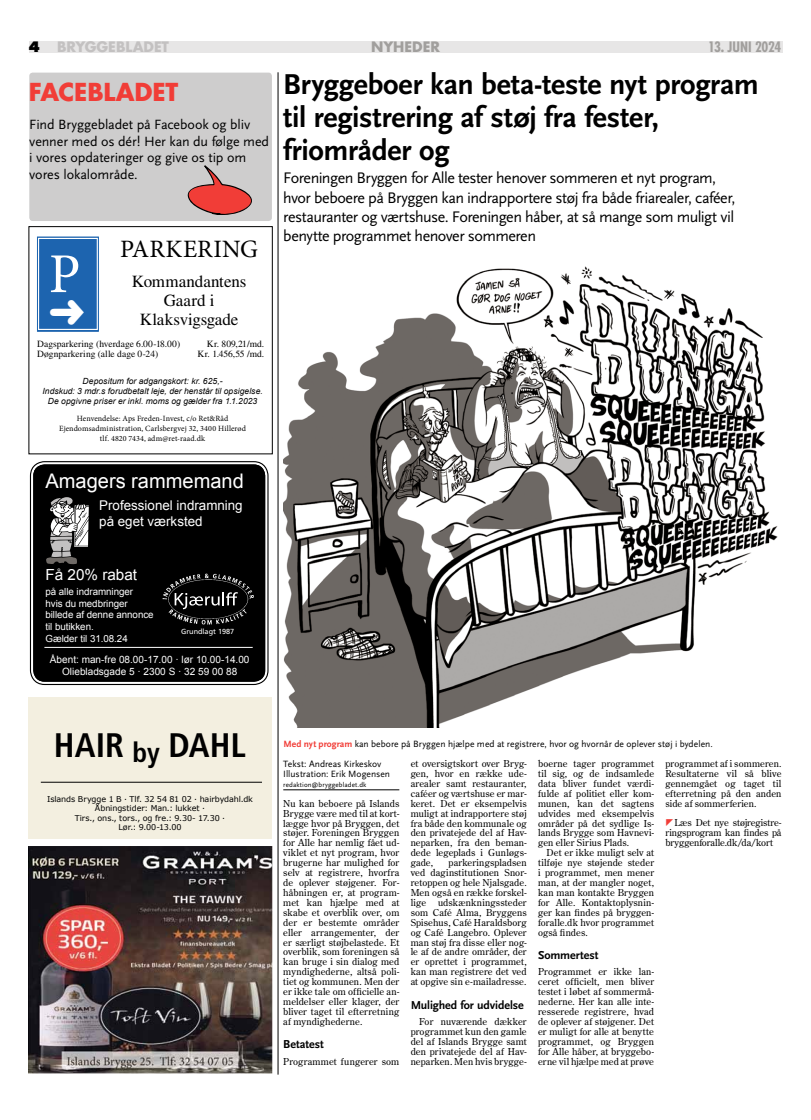
<style>
.page{position:relative;width:811px;height:1120px;background:#fff}
.page>*{position:absolute;margin:0;border:0;box-sizing:border-box;transform-origin:0 0}
.t1{font:56.2px "Minion Pro";color:#fff}
.t2{font:700 condensed 34px "Frutiger";letter-spacing:.005em;color:#000}
.t3{font:700 30px/33px "Scala Sans";letter-spacing:-.01em;color:#000}
.t4{font:25px "Minion Pro";letter-spacing:.01em;color:#000}
.t5{font:700 24.1px "Futura";letter-spacing:-.01em;color:#f13d37}
.t6{font:20.1px "Arial";color:#fff}
.t7{font:17px/19px "Times";letter-spacing:-.005em;color:#000;text-align:center}
.t8{font:16px/19.2px "Scala Sans";letter-spacing:-.035em;color:#000}
.t9{font:15.3px "Arial";color:#fff}
.t10{font:14px/16.8px "Scala Sans";letter-spacing:-.01em;color:#000}
.t11{font:700 14px "Futura";letter-spacing:-.005em;color:#c3c1c1}
.t12{font:700 condensed 14px "Futura";letter-spacing:-.02em;color:#a19f9d}
.t13{font:700 14px "Futura";color:#a19f9d}
.t14{font:13.4px/16.1px "Arial";color:#fff}
.t15{font:700 12px "Scala Sans";letter-spacing:-.01em;color:#000}
.t16{font:10.1px/12.1px "Arial";color:#fff;text-align:center}
.t17{font:9.8px/11.8px "Arial";letter-spacing:-.005em;color:#fff}
.t18{font:9.5px/9.9px "Century Old Style Std";letter-spacing:.01em;color:#000;text-align:justify}
.t19{font:9.5px/9.9px "Scala Sans";letter-spacing:.005em;color:#000}
.t20{font:9.5px "Times";color:#000}
.t21{font:italic 8.5px/10.2px "Arial";letter-spacing:.01em;color:#000;text-align:center}
.t22{font:8px/9.6px "Verdana";letter-spacing:-.01em;color:#000;text-align:center}
.t23{font:8px/9.6px "Minion Pro";letter-spacing:.015em;color:#000;text-align:center}
.t24{font:7.3px "Frutiger";color:#fff}
.t25{font:7px "Scala Sans";letter-spacing:.015em;color:#000}
.s1{font-weight:800;color:#000}
.s2{font-weight:700;color:#f13d37}
</style>
<div class="page">
<div style="left:29px;top:41px;width:753px;height:11px;background:#e7e6e6"></div>
<svg style="left:29px;top:461px;width:240px;height:225px"></svg>
<div style="left:33px;top:464px;width:232px;height:218px;background:#000;border-radius:11px"></div>
<div style="left:30px;top:461px;width:238px;height:224px;border:1px solid #000;border-radius:14px"></div>
<div style="left:33px;top:464px;width:232px;height:218px;border:3px solid #000;border-radius:10px"></div>
<hr style="left:44px;top:647px;width:209px;height:1px;background:#fff">
<img style="left:162px;top:573px;width:92px;height:52px">
<svg style="left:175px;top:592px;width:63px;height:17px"></svg>
<svg style="left:46px;top:497px;width:43px;height:68px"></svg>
<hr style="left:278px;top:72px;width:1px;height:1002px;background:#000">
<hr style="left:283px;top:789px;width:116px;height:1px;background:#000">
<div style="left:28px;top:697px;width:244px;height:142px;background:#f3efe0"></div>
<hr style="left:41px;top:782px;width:221px;height:1px;background:#000">
<div style="left:28px;top:226px;width:245px;height:228px;border:1px solid #000"></div>
<svg style="left:37px;top:236px;width:62px;height:96px"></svg>
<div style="left:39px;top:238px;width:58px;height:91px;background:#1d64af"></div>
<div style="left:38px;top:238px;width:60px;height:92px;border:1px solid #fff"></div>
<div style="left:29px;top:73px;width:243px;height:148px;background:#cecdcd;border-radius:3px"></div>
<svg style="left:187px;top:165px;width:65px;height:50px"></svg>
<img style="left:283px;top:266px;width:495px;height:461px">
<img style="left:29px;top:846px;width:244px;height:227px">
<h3 class="t11" style="left:28px;top:38px;width:142px"><span class="s1">4</span> BRYGGEBLADET</h3>
<h3 class="t13" style="left:371px;top:38px;width:23px">NYHEDER</h3>
<h3 class="t12" style="left:708px;top:38px;width:75px">13. juni 2024</h3>
<h3 class="t5" style="left:29px;top:76px;width:151px">FACEBLADET</h3>
<h3 class="t10" style="left:29px;top:116px;width:241px">Find Bryggebladet på Facebook og bliv venner med os dér! Her kan du følge med i vores opdateringer og give os tip om vores lokalområde.</h3>
<h3 class="t4" style="left:120px;top:232px;width:139px">PARKERING</h3>
<h3 class="t7" style="left:132px;top:272px;width:116px">Kommandantens<br>Gaard i<br>Klaksvigsgade</h3>
<p class="t20" style="left:37px;top:338px;width:144px">Dagsparkering (hverdage 6.00-18.00)</p>
<p class="t20" style="left:207px;top:338px;width:59px">Kr. 809,21/md.</p>
<p class="t20" style="left:37px;top:348px;width:123px">Døgnparkering (alle dage 0-24)</p>
<p class="t20" style="left:198px;top:348px;width:68px">Kr. 1.456,55 /md.</p>
<p class="t21" style="left:42px;top:376px;width:222px">Depositum for adgangskort: kr. 625,-<br>Indskud: 3 mdr.s forudbetalt leje, der henstår til opsigelse.<br>De opgivne priser er inkl. moms og gælder fra 1.1.2023</p>
<p class="t23" style="left:59px;top:414px;width:188px">Henvendelse: Aps Freden-Invest, c/o Ret&amp;Råd<br>Ejendomsadministration, Carlsbergvej 32, 3400 Hillerød tlf. 4820 7434, adm@ret-raad.dk</p>
<h1 class="t1" style="left:49px;top:236px;width:33px">P</h1>
<h3 class="t6" style="left:45px;top:468px;width:200px">Amagers rammemand</h3>
<h3 class="t14" style="left:99px;top:497px;width:145px">Professionel indramning på eget værksted</h3>
<h3 class="t9" style="left:45px;top:565px;width:93px">Få 20% rabat</h3>
<p class="t17" style="left:45px;top:585px;width:110px">på alle indramninger<br>hvis du medbringer billede af denne annonce til butikken.<br>Gælder til 31.08.24</p>
<p class="t16" style="left:50px;top:653px;width:201px">Åbent: man-fre 08.00-17.00 · lør 10.00-14.00<br>Oliebladsgade 5 · 2300 S · 32 59 00 88</p>
<p class="t24" style="left:181px;top:627px;width:55px">Grundlagt 1987</p>
<h3 class="t3" style="left:283px;top:69px;width:477px">Bryggeboer kan beta-teste nyt program til registrering af støj fra fester, friområder og</h3>
<p class="t8" style="left:283px;top:169px;width:454px">Foreningen Bryggen for Alle tester henover sommeren et nyt program, hvor beboere på Bryggen kan indrapportere støj fra både friarealer, caféer, restauranter og værtshuse. Foreningen håber, at så mange som muligt vil benytte programmet henover sommeren</p>
<h2 class="t2" style="left:54px;top:725px;width:193px">HAIR <sub>BY</sub> DAHL</h2>
<p class="t19" style="left:283px;top:739px;width:431px"><span class="s2">Med nyt program</span> kan bebore på Bryggen hjælpe med at registrere, hvor og hvornår de oplever støj i bydelen.</p>
<p class="t22" style="left:47px;top:794px;width:207px">Islands Brygge 1 B · Tlf. 32 54 81 02 · hairbydahl.dk Åbningstider: Man.: lukket ·<br>Tirs., ons., tors., og fre.: 9.30- 17.30 ·<br>Lør.: 9.00-13.00</p>
<p class="t18" style="left:538px;top:758px;width:117px">boerne tager programmet til sig, og de indsamlede data bliver fundet værdi&shy;fulde af politiet eller kom&shy;munen, kan det sagtens udvides med eksempelvis områder på det sydlige Is&shy;lands Brygge som Havnevi&shy;gen eller Sirius Plads.</p>
<p class="t18" style="left:538px;top:847px;width:117px;text-indent:9px">Det er ikke muligt selv at tilføje nye støjende steder i programmet, men mener man, at der mangler noget, kan man kontakte Bryggen for Alle. Kontaktoplysnin&shy;ger kan findes på bryggen&shy;foralle.dk hvor programmet også findes.</p>
<p class="t15" style="left:538px;top:948px;width:62px">Sommertest</p>
<p class="t18" style="left:538px;top:967px;width:117px">Programmet er ikke lan&shy;ceret officielt, men bliver testet i løbet af sommermå&shy;nederne. Her kan alle inte&shy;resserede registrere, hvad de oplever af støjgener. Det er muligt for alle at benytte programmet, og Bryggen for Alle håber, at bryggebo&shy;erne vil hjælpe med at prøve</p>
<p class="t18" style="left:411px;top:758px;width:118px">et oversigtskort over Bryg&shy;gen, hvor en række ude&shy;arealer samt restauranter, caféer og værtshuse er mar&shy;keret. Det er eksempelvis muligt at indrapportere støj fra både den kommunale og den privatejede del af Hav&shy;neparken, fra den beman&shy;dede legeplads i Gunløgs&shy;gade,</p>
<p class="t18" style="left:665px;top:758px;width:118px">programmet af i sommeren.<br>Resultaterne vil så blive gennemgået og taget til efterretning på den anden side af sommerferien.</p>
<p class="t18" style="left:665px;top:818px;width:118px;text-indent:9px">Læs Det nye støjregistre&shy;ringsprogram kan findes på bryggenforalle.dk/da/kort</p>
<p class="t19" style="left:283px;top:759px;width:108px">Tekst: Andreas Kirkeskov<br>Illustration: Erik Mogensen</p>
<p class="t25" style="left:283px;top:781px;width:85px">redaktion@bryggebladet.dk</p>
<p class="t18" style="left:283px;top:798px;width:118px">Nu kan beboere på Islands Brygge være med til at kort&shy;lægge hvor på Bryggen, det støjer. Foreningen Bryggen for Alle har nemlig fået ud&shy;viklet et nyt program, hvor brugerne har mulighed for selv at registrere, hvorfra de oplever støjgener. For&shy;håbningen er, at program&shy;met kan hjælpe med at skabe et overblik over, om der er bestemte områder eller arrangementer, der er særligt støjbelastede. Et overblik, som foreningen så kan bruge i sin dialog med myndighederne, altså poli&shy;tiet og kommunen. Men der er ikke tale om officielle an&shy;meldelser eller klager, der bliver taget til efterretning af myndighederne.</p>
<p class="t15" style="left:283px;top:1038px;width:42px">Betatest</p>
<p class="t18" style="left:283px;top:1056px;width:117px">Programmet fungerer som</p>
<p class="t18" style="left:411px;top:857px;width:117px;text-indent:38px">parkeringspladsen ved daginstitutionen Snor&shy;retoppen og hele Njalsgade.<br>Men også en række forskel&shy;lige</p>
<p class="t18" style="left:411px;top:897px;width:118px;text-indent:27px">udskænkningssteder som Café Alma, Bryggens Spisehus, Café Haraldsborg og Café Langebro. Oplever man støj fra disse eller nog&shy;le af de andre områder, der er oprettet i programmet, kan man registrere det ved at opgive sin e-mailadresse.</p>
<p class="t15" style="left:411px;top:998px;width:114px">Mulighed for udvidelse</p>
<p class="t18" style="left:411px;top:1016px;width:117px;text-indent:9px">For nuværende dækker programmet kun den gamle del af Islands Brygge samt den privatejede del af Hav&shy;neparken. Men hvis brygge-</p>
</div>
